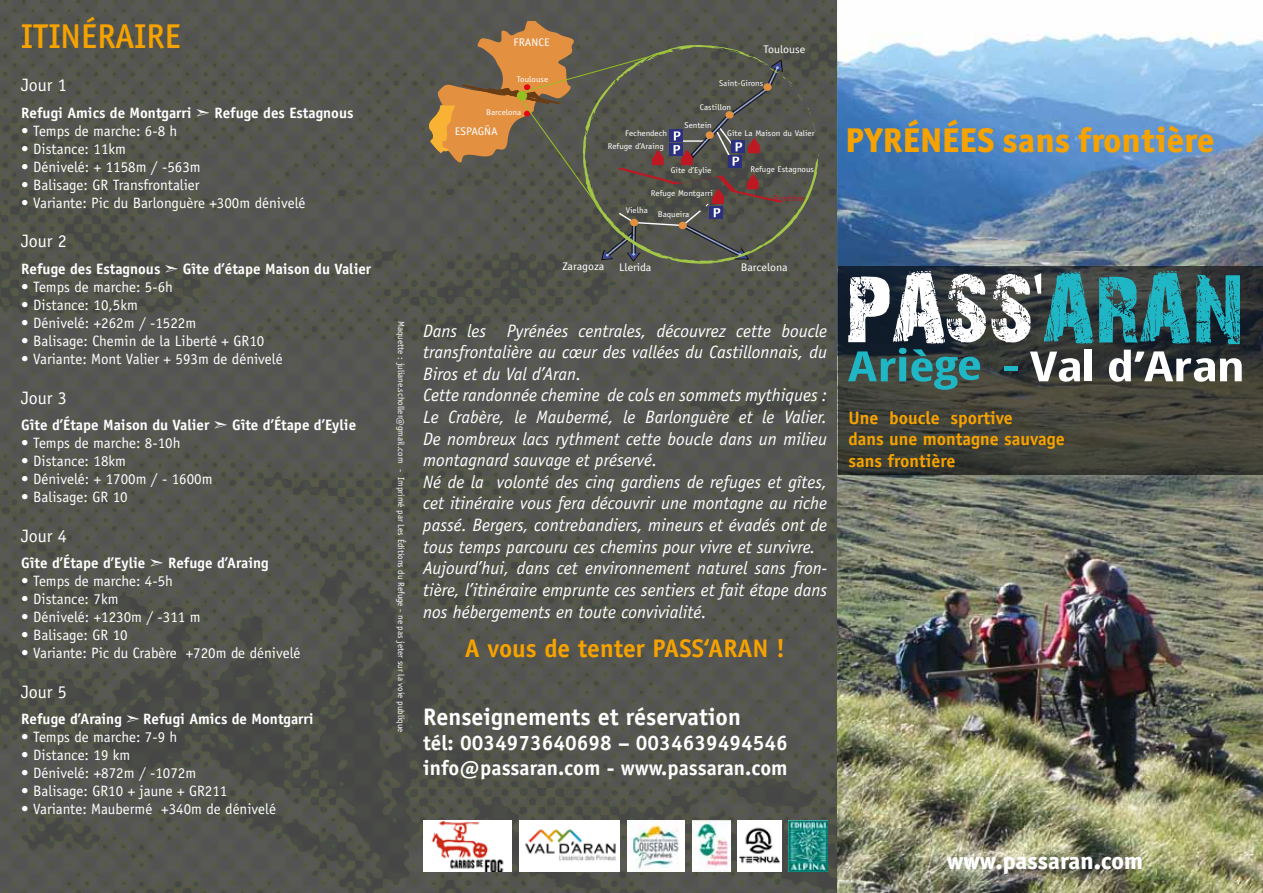
<style>
.page{position:relative;width:1263px;height:893px;background:#fff}
.page>*{position:absolute;margin:0;border:0;box-sizing:border-box;transform-origin:0 0}
.t1{font:34.5px "Officina San ITC Extra Bold OS";letter-spacing:.01em;color:#f6a200}
.t2{font:500 34.5px "Officina San ITC";color:#f6a200}
.t3{font:700 25.5px "Officina Sans";color:#f6a200}
.t4{font:700 24px "Officina Sans";color:#fff}
.t5{font:24px "Officina San ITC Extra Bold OS";color:#fff}
.t6{font:700 21px/25.2px "Officina Sans";color:#fff}
.t7{font:italic 18px/21.6px "Officina Sans";color:#fff}
.t8{font:700 18px/21.6px "Officina Sans";color:#f6a200}
.t9{font:18px "Officina Sans";color:#fff}
.t10{font:15px "Officina Sans";color:#fff}
.t11{font:700 15px "Officina Sans";color:#fff}
.t12{font:11.1px "Officina Sans";color:#fff;scale:1.08 1}
.t13{font:9px "Officina Sans";color:#fff}
.t14{font:8.25px "Officina Sans";color:#fff;scale:1.08 1}
.t15{font:8.25px "Officina Sans";color:#be1823;scale:1.08 1}
</style>
<div class="page">
<img style="left:0;top:0;width:1263px;height:893px">
<svg style="left:838px;top:266px;width:425px;height:209px;background:#3d3e37"></svg>
<svg style="left:1099px;top:271px;width:91px;height:72px;background:#297f87"></svg>
<svg style="left:1196px;top:275px;width:44px;height:69px;background:#20828e"></svg>
<svg style="left:848px;top:271px;width:245px;height:119px"></svg>
<div style="left:1085px;top:350px;width:7px;height:31px;background:#fff"></div>
<svg style="left:1109px;top:350px;width:133px;height:32px"></svg>
<div style="left:1004px;top:366px;width:14px;height:5px;background:#1fb7c6"></div>
<img style="left:423px;top:821px;width:88px;height:51px">
<img style="left:519px;top:821px;width:100px;height:51px">
<img style="left:627px;top:821px;width:58px;height:51px">
<img style="left:693px;top:821px;width:38px;height:51px">
<img style="left:788px;top:821px;width:39px;height:51px">
<img style="left:738px;top:821px;width:43px;height:51px">
<svg style="left:427px;top:21px;width:393px;height:241px;background:#655d4c"></svg>
<div style="left:517px;top:91px;width:10px;height:9px;background:#96c120;border-radius:50%"></div>
<h1 class="t2" style="left:21px;top:16px;width:161px">ITINÉRAIRE</h1>
<p class="t9" style="left:21px;top:75px;width:47px">Jour 1</p>
<p class="t11" style="left:21px;top:103px;width:334px">Refugi Amics de Montgarri ➣ Refuge des Estagnous</p>
<p class="t10" style="left:21px;top:122px;width:158px">• Temps de marche: 6-8 h</p>
<p class="t10" style="left:21px;top:140px;width:106px">• Distance: 11km</p>
<p class="t10" style="left:21px;top:158px;width:181px">• Dénivelé: + 1158m / -563m</p>
<p class="t10" style="left:21px;top:176px;width:180px">• Balisage: GR Transfrontalier</p>
<p class="t10" style="left:21px;top:194px;width:286px">• Variante: Pic du Barlonguère +300m dénivelé</p>
<p class="t9" style="left:21px;top:231px;width:47px">Jour 2</p>
<p class="t11" style="left:21px;top:260px;width:351px">Refuge des Estagnous ➣ Gîte d’étape Maison du Valier</p>
<p class="t10" style="left:21px;top:278px;width:153px">• Temps de marche: 5-6h</p>
<p class="t10" style="left:21px;top:296px;width:118px">• Distance: 10,5km</p>
<p class="t10" style="left:21px;top:314px;width:176px">• Dénivelé: +262m / -1522m</p>
<p class="t10" style="left:21px;top:332px;width:245px">• Balisage: Chemin de la Liberté + GR10</p>
<p class="t10" style="left:21px;top:350px;width:263px">• Variante: Mont Valier + 593m de dénivelé</p>
<p class="t9" style="left:21px;top:387px;width:47px">Jour 3</p>
<p class="t11" style="left:21px;top:416px;width:336px">Gîte d’Étape Maison du Valier ➣ Gîte d’Étape d’Eylie</p>
<p class="t10" style="left:21px;top:434px;width:161px">• Temps de marche: 8-10h</p>
<p class="t10" style="left:21px;top:452px;width:106px">• Distance: 18km</p>
<p class="t10" style="left:21px;top:470px;width:193px">• Dénivelé: + 1700m / - 1600m</p>
<p class="t10" style="left:21px;top:488px;width:108px">• Balisage: GR 10</p>
<p class="t9" style="left:21px;top:525px;width:47px">Jour 4</p>
<p class="t11" style="left:21px;top:554px;width:249px">Gîte d’Étape d’Eylie ➣ Refuge d’Araing</p>
<p class="t10" style="left:21px;top:572px;width:153px">• Temps de marche: 4-5h</p>
<p class="t10" style="left:21px;top:590px;width:99px">• Distance: 7km</p>
<p class="t10" style="left:21px;top:608px;width:181px">• Dénivelé: +1230m / -311 m</p>
<p class="t10" style="left:21px;top:626px;width:108px">• Balisage: GR 10</p>
<p class="t10" style="left:21px;top:644px;width:281px">• Variante: Pic du Crabère +720m de dénivelé</p>
<p class="t9" style="left:21px;top:681px;width:47px">Jour 5</p>
<p class="t11" style="left:21px;top:710px;width:294px">Refuge d’Araing ➣ Refugi Amics de Montgarri</p>
<p class="t10" style="left:21px;top:728px;width:158px">• Temps de marche: 7-9 h</p>
<p class="t10" style="left:21px;top:746px;width:111px">• Distance: 19 km</p>
<p class="t10" style="left:21px;top:764px;width:176px">• Dénivelé: +872m / -1072m</p>
<p class="t10" style="left:21px;top:782px;width:208px">• Balisage: GR10 + jaune + GR211</p>
<p class="t10" style="left:21px;top:800px;width:256px">• Variante: Maubermé +340m de dénivelé</p>
<p class="t12" style="left:514px;top:36px;width:35px">FRANCE</p>
<p class="t14" style="left:517px;top:75px;width:31px">Toulouse</p>
<p class="t14" style="left:486px;top:108px;width:34px">Barcelona</p>
<p class="t12" style="left:455px;top:125px;width:41px">ESPAGÑA</p>
<p class="t14" style="left:625px;top:128px;width:40px">Fechendech</p>
<p class="t12" style="left:763px;top:42px;width:40px">Toulouse</p>
<p class="t14" style="left:719px;top:78px;width:42px">Saint-Girons</p>
<p class="t14" style="left:700px;top:102px;width:30px">Castillon</p>
<p class="t14" style="left:685px;top:120px;width:27px">Sentein</p>
<p class="t14" style="left:727px;top:128px;width:82px">Gîte La Maison du Valier</p>
<p class="t14" style="left:608px;top:142px;width:53px">Refuge d’Araing</p>
<p class="t14" style="left:651px;top:189px;width:59px">Refuge Montgarri</p>
<p class="t14" style="left:671px;top:166px;width:39px">Gîte d’Eylie</p>
<p class="t14" style="left:626px;top:205px;width:22px">Vielha</p>
<p class="t14" style="left:658px;top:210px;width:31px">Baqueira</p>
<p class="t14" style="left:750px;top:164px;width:60px">Refuge Estagnous</p>
<p class="t15" style="left:773px;top:193px;width:30px">frontière</p>
<p class="t12" style="left:562px;top:260px;width:40px">Zaragoza</p>
<p class="t12" style="left:619px;top:260px;width:31px">Llerida</p>
<p class="t12" style="left:741px;top:260px;width:45px">Barcelona</p>
<p class="t13" style="left:407px;top:321px;width:413px;rotate:90deg">Maquette : juliane.scholler@gmail.com - Imprimé par Les Éditions du Refuge - ne pas jeter sur la voie publique</p>
<p class="t7" style="left:423px;top:320px;width:405px">Dans les Pyrénées centrales, découvrez cette boucle transfrontalière au cœur des vallées du Castillonnais, du Biros et du Val d’Aran.<br>Cette randonnée chemine de cols en sommets mythiques :<br>Le Crabère, le Maubermé, le Barlonguère et le Valier.<br>De nombreux lacs rythment cette boucle dans un milieu montagnard sauvage et préservé.<br>Né de la volonté des cinq gardiens de refuges et gîtes, cet itinéraire vous fera découvrir une montagne au riche passé. Bergers, contrebandiers, mineurs et évadés ont de tous temps parcouru ces chemins pour vivre et survivre.<br>Aujourd’hui, dans cet environnement naturel sans fron&shy;tière, l’itinéraire emprunte ces sentiers et fait étape dans nos hébergements en toute convivialité.</p>
<h2 class="t3" style="left:465px;top:632px;width:322px">A vous de tenter PASS‘ARAN !</h2>
<h3 class="t4" style="left:423px;top:702px;width:319px">Renseignements et réservation</h3>
<p class="t6" style="left:423px;top:730px;width:366px">tél: 0034973640698 – 0034639494546 info@passaran.com - www.passaran.com</p>
<h1 class="t1" style="left:846px;top:118px;width:370px">PYRÉNÉES sans frontière</h1>
<p class="t8" style="left:848px;top:406px;width:218px">Une boucle sportive<br>dans une montagne sauvage sans frontière</p>
<h3 class="t5" style="left:947px;top:846px;width:197px">www.passaran.com</h3>
</div>
